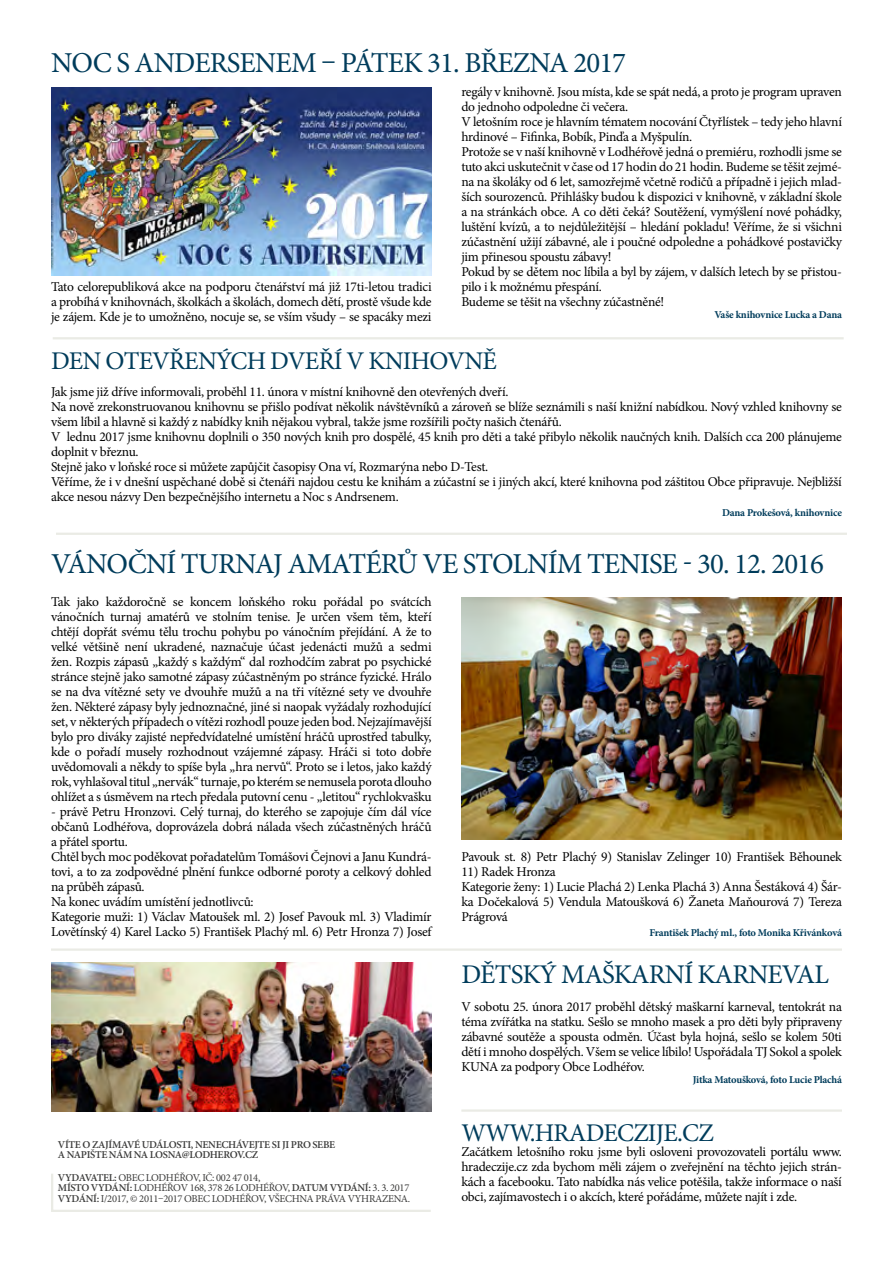
<style>
.page{position:relative;width:893px;height:1263px;background:#fff}
.page>*{position:absolute;margin:0;border:0;box-sizing:border-box;transform-origin:0 0}
.t1{font:28.8px "Minion Pro";letter-spacing:-.03em;color:#003c5b}
.t2{font:27px "Minion Pro";letter-spacing:-.03em;color:#003c5b}
.t3{font:25.5px "Minion Pro";letter-spacing:-.03em;color:#003c5b}
.t4{font:13.5px/15px "Minion Pro";letter-spacing:-.02em;color:#000;text-align:justify}
.t5{font:10.5px/10.5px "Minion Pro";letter-spacing:-.03em;color:#3c3c3b}
.t6{font:700 10.5px "Minion Pro";letter-spacing:-.02em;color:#003c5b}
.t7{font:600 10.5px/10.5px "Minion Pro";letter-spacing:-.03em;color:#3c3c3b}
.s1{font-weight:600}
</style>
<div class="page">
<img style="left:51px;top:87px;width:381px;height:188px">
<svg style="left:51px;top:1174px;width:380px;height:38px"></svg>
<hr style="left:53px;top:337px;width:791px;height:2px;background:#eaebe5">
<hr style="left:56px;top:533px;width:791px;height:2px;background:#eaebe5">
<hr style="left:51px;top:948px;width:791px;height:3px;background:#eaebe5">
<hr style="left:461px;top:1109px;width:381px;height:3px;background:#eaebe5">
<img style="left:51px;top:962px;width:381px;height:150px">
<img style="left:461px;top:597px;width:381px;height:243px">
<h1 class="t1" style="left:51px;top:44px;width:576px">NOC S ANDERSENEM – PÁTEK 31. BŘEZNA 2017</h1>
<p class="t4" style="left:461px;top:84px;width:382px;text-align:left">regály v knihovně. Jsou místa, kde se spát nedá, a proto je program upraven do jednoho odpoledne či večera.<br>V letošním roce je hlavním tématem nocování Čtyřlístek – tedy jeho hlavní hrdinové – Fifinka, Bobík, Pinďa a Myšpulín.<br>Protože se v naší knihovně v Lodhéřově jedná o premiéru, rozhodli jsme se tuto akci uskutečnit v čase od 17 hodin do 21 hodin. Budeme se těšit zejmé&shy;na na školáky od 6 let, samozřejmě včetně rodičů a případně i jejich mlad&shy;ších sourozenců. Přihlášky budou k dispozici v knihovně, v základní škole a na stránkách obce. A co děti čeká? Soutěžení, vymýšlení nové pohádky, luštění kvízů, a to nejdůležitější – hledání pokladu! Věříme, že si všichni zúčastnění užijí zábavné, ale i poučné odpoledne a pohádkové postavičky jim přinesou spoustu zábavy!<br>Pokud by se dětem noc líbila a byl by zájem, v dalších letech by se přistou&shy;pilo i k možnému přespání.<br>Budeme se těšit na všechny zúčastněné!</p>
<p class="t6" style="left:714px;top:307px;width:129px">Vaše knihovnice Lucka a Dana</p>
<h3 class="t3" style="left:51px;top:344px;width:447px">DEN OTEVŘENÝCH DVEŘÍ V KNIHOVNĚ</h3>
<p class="t4" style="left:51px;top:384px;width:792px;text-align:left">Jak jsme již dříve informovali, proběhl 11. února v místní knihovně den otevřených dveří.<br>Na nově zrekonstruovanou knihovnu se přišlo podívat několik návštěvníků a zároveň se blíže seznámili s naší knižní nabídkou. Nový vzhled knihovny se všem líbil a hlavně si každý z nabídky knih nějakou vybral, takže jsme rozšířili počty našich čtenářů.<br>V lednu 2017 jsme knihovnu doplnili o 350 nových knih pro dospělé, 45 knih pro děti a také přibylo několik naučných knih. Dalších cca 200 plánujeme doplnit v březnu.<br>Stejně jako v loňské roce si můžete zapůjčit časopisy Ona ví, Rozmarýna nebo D-Test.<br>Věříme, že i v dnešní uspěchané době si čtenáři najdou cestu ke knihám a zúčastní se i jiných akcí, které knihovna pod záštitou Obce připravuje. Nejbližší akce nesou názvy Den bezpečnějšího internetu a Noc s Andrsenem.</p>
<p class="t6" style="left:722px;top:505px;width:121px">Dana Prokešová, knihovnice</p>
<p class="t4" style="left:51px;top:279px;width:382px">Tato celorepubliková akce na podporu čtenářství má již 17ti-letou tradici a probíhá v knihovnách, školkách a školách, domech dětí, prostě všude kde je zájem. Kde je to umožněno, nocuje se, se vším všudy – se spacáky mezi</p>
<h1 class="t1" style="left:51px;top:544px;width:774px">VÁNOČNÍ TURNAJ AMATÉRŮ VE STOLNÍM TENISE - 30. 12. 2016</h1>
<p class="t4" style="left:51px;top:594px;width:382px">Tak jako každoročně se koncem loňského roku pořádal po svátcích vánočních turnaj amatérů ve stolním tenise. Je určen všem těm, kteří chtějí dopřát svému tělu trochu pohybu po vánočním přejídání. A že to velké většině není ukradené, naznačuje účast jedenácti mužů a sedmi žen. Rozpis zápasů „každý s každým“ dal rozhodčím zabrat po psychické stránce stejně jako samotné zápasy zúčastněným po stránce fyzické. Hrálo se na dva vítězné sety ve dvouhře mužů a na tři vítězné sety ve dvouhře žen. Některé zápasy byly jednoznačné, jiné si naopak vyžádaly rozhodující set, v některých případech o vítězi rozhodl pouze jeden bod. Nejzajímavější bylo pro diváky zajisté nepředvídatelné umístění hráčů uprostřed tabulky, kde o pořadí musely rozhodnout vzájemné zápasy. Hráči si toto dobře uvědomovali a někdy to spíše byla „hra nervů“. Proto se i letos, jako každý rok, vyhlašoval titul „nervák“ turnaje, po kterém se nemusela porota dlouho ohlížet a s úsměvem na rtech předala putovní cenu - „letitou“ rychlokvašku</p>
<p class="t4" style="left:51px;top:804px;width:382px;text-align:left">- právě Petru Hronzovi. Celý turnaj, do kterého se zapojuje čím dál více občanů Lodhéřova, doprovázela dobrá nálada všech zúčastněných hráčů a přátel sportu.<br>Chtěl bych moc poděkovat pořadatelům Tomášovi Čejnovi a Janu Kundrá&shy;tovi, a to za zodpovědné plnění funkce odborné poroty a celkový dohled na průběh zápasů.<br>Na konec uvádím umístění jednotlivců:<br>Kategorie muži: 1) Václav Matoušek ml. 2) Josef Pavouk ml. 3) Vladimír Lovětínský 4) Karel Lacko 5) František Plachý ml. 6) Petr Hronza 7) Josef</p>
<p class="t4" style="left:461px;top:849px;width:382px">Pavouk st. 8) Petr Plachý 9) Stanislav Zelinger 10) František Běhounek</p>
<p class="t4" style="left:461px;top:864px;width:382px;text-align:left">11) Radek Hronza<br>Kategorie ženy: 1) Lucie Plachá 2) Lenka Plachá 3) Anna Šestáková 4) Šár&shy;ka Dočekalová 5) Vendula Matoušková 6) Žaneta Maňourová 7) Tereza Prágrová</p>
<p class="t6" style="left:649px;top:925px;width:194px">František Plachý ml., foto Monika Křivánková</p>
<p class="t7" style="left:58px;top:1139px;width:279px">VÍTE O ZAJÍMAVÉ UDÁLOSTI, NENECHÁVEJTE SI JI PRO SEBE<br>A NAPIŠTE NÁM NA LOSNA@LODHEROV.CZ</p>
<p class="t5" style="left:58px;top:1172px;width:354px"><span class="s1">VYDAVATEL:</span> OBEC LODHÉŘOV, IČ: 002 47 014,<br><span class="s1">MÍSTO VYDÁNÍ:</span> LODHÉŘOV 168, 378 26 LODHÉŘOV, <span class="s1">DATUM VYDÁNÍ:</span> 3. 3. 2017<br><span class="s1">VYDÁNÍ:</span> I/2017, © 2011–2017 OBEC LODHÉŘOV, VŠECHNA PRÁVA VYHRAZENA.</p>
<h2 class="t2" style="left:461px;top:956px;width:369px">DĚTSKÝ MAŠKARNÍ KARNEVAL</h2>
<p class="t4" style="left:461px;top:999px;width:382px">V sobotu 25. února 2017 proběhl dětský maškarní karneval, tentokrát na téma zvířátka na statku. Sešlo se mnoho masek a pro děti byly připraveny zábavné soutěže a spousta odměn. Účast byla hojná, sešlo se kolem 50ti dětí i mnoho dospělých. Všem se velice líbilo! Uspořádala TJ Sokol a spolek KUNA za podpory Obce Lodhéřov.</p>
<p class="t6" style="left:693px;top:1072px;width:151px">Jitka Matoušková, foto Lucie Plachá</p>
<h3 class="t3" style="left:461px;top:1116px;width:254px">WWW.HRADECZIJE.CZ</h3>
<p class="t4" style="left:461px;top:1144px;width:382px">Začátkem letošního roku jsme byli osloveni provozovateli portálu www. hradeczije.cz zda bychom měli zájem o zveřejnění na těchto jejich strán&shy;kách a facebooku. Tato nabídka nás velice potěšila, takže informace o naší obci, zajímavostech i o akcích, které pořádáme, můžete najít i zde.</p>
</div>
